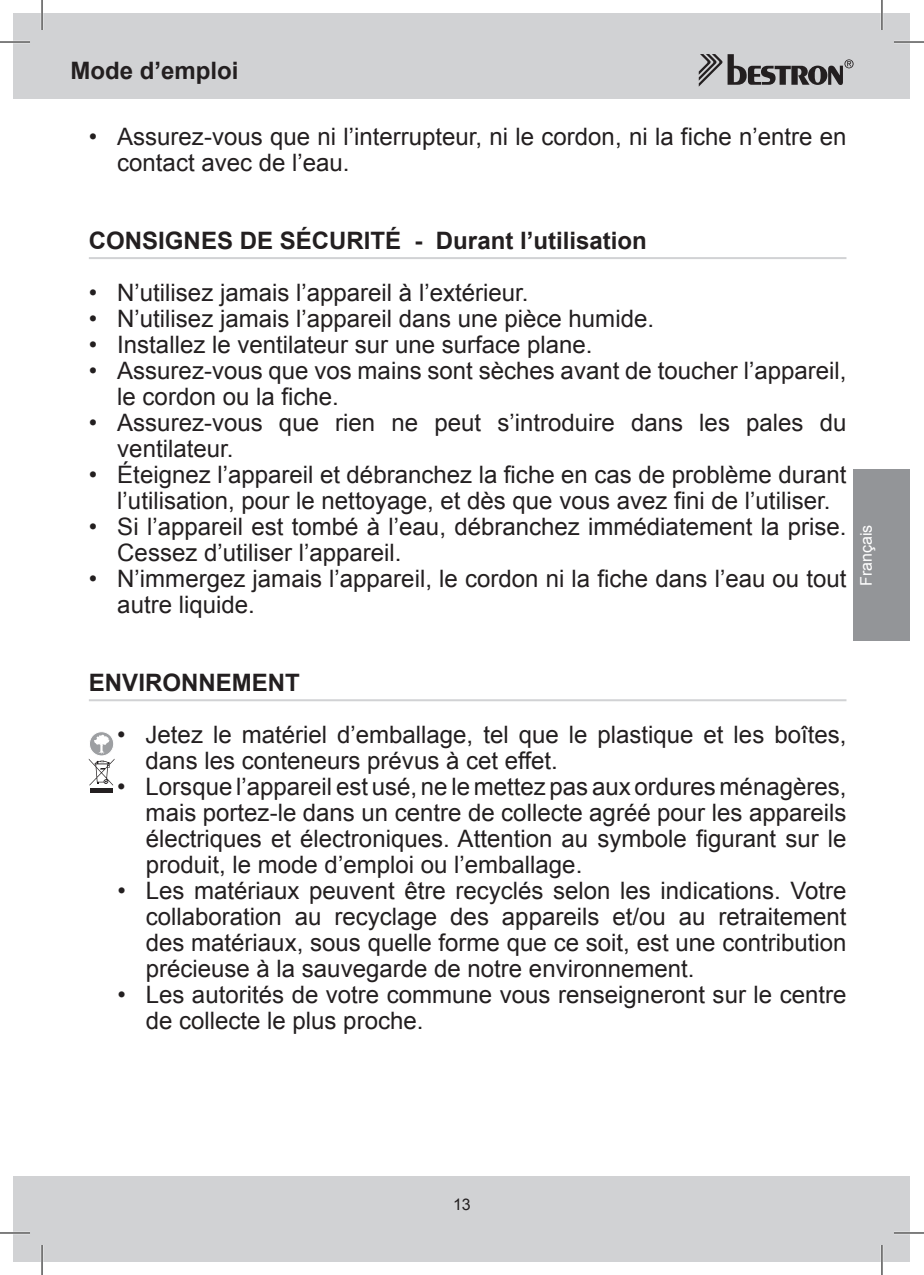
<style>
.page{position:relative;width:924px;height:1275px;background:#fff}
.page>*{position:absolute;margin:0;border:0;box-sizing:border-box;transform-origin:0 0}
.t1{font:24px/26px "Arial";color:#231f20}
.t2{font:700 24px "Arial";color:#231f20}
.t3{font:16px "Arial";color:#fff}
.t4{font:16px "Arial";color:#231f20}
</style>
<div class="page">
<div style="left:14px;top:14px;width:895px;height:85px;background:#d1d2d4"></div>
<div style="left:14px;top:1176px;width:895px;height:85px;background:#d1d2d4"></div>
<svg style="left:698px;top:54px;width:155px;height:33px"></svg>
<div style="left:853px;top:470px;width:56px;height:171px;background:#939598"></div>
<hr style="left:89px;top:257px;width:757px;height:2px;background:#d1d2d4">
<hr style="left:89px;top:699px;width:757px;height:2px;background:#d1d2d4">
<svg style="left:89px;top:731px;width:25px;height:25px"></svg>
<div style="left:89px;top:731px;width:25px;height:25px;border:1px solid #fff;border-radius:50%"></div>
<hr style="left:90px;top:788px;width:23px;height:4px;background:#231f20">
<svg style="left:89px;top:735px;width:25px;height:50px"></svg>
<hr style="left:0;top:41px;width:30px;height:2px;background:#fff">
<hr style="left:893px;top:41px;width:30px;height:2px;background:#fff">
<hr style="left:0;top:1231px;width:30px;height:3px;background:#fff">
<hr style="left:893px;top:1231px;width:30px;height:3px;background:#fff">
<hr style="left:41px;top:0;width:2px;height:30px;background:#fff">
<hr style="left:41px;top:1245px;width:2px;height:30px;background:#fff">
<hr style="left:880px;top:0;width:2px;height:30px;background:#fff">
<hr style="left:880px;top:1245px;width:2px;height:30px;background:#fff">
<hr style="left:0;top:42px;width:30px;height:1px;background:#000">
<hr style="left:893px;top:42px;width:30px;height:1px;background:#000">
<hr style="left:0;top:1232px;width:30px;height:1px;background:#000">
<hr style="left:893px;top:1232px;width:30px;height:1px;background:#000">
<hr style="left:42px;top:0;width:1px;height:30px;background:#000">
<hr style="left:42px;top:1245px;width:1px;height:30px;background:#000">
<hr style="left:881px;top:0;width:1px;height:30px;background:#000">
<hr style="left:881px;top:1245px;width:1px;height:30px;background:#000">
<p class="t2" style="left:70px;top:55px;width:170px">MODE D’EMPLOI</p>
<p class="t1" style="left:117px;top:123px;width:730px;text-indent:-28px">• Assurez-vous que ni l’interrupteur, ni le cordon, ni la fiche n’entre en contact avec de l’eau.</p>
<p class="t2" style="left:89px;top:224px;width:559px">CONSIGNES DE SÉCURITÉ - DURANT L’UTILISATION</p>
<p class="t1" style="left:89px;top:279px;width:441px">• N’utilisez jamais l’appareil à l’extérieur.</p>
<p class="t1" style="left:89px;top:305px;width:566px">• N’utilisez jamais l’appareil dans une pièce humide.</p>
<p class="t1" style="left:89px;top:331px;width:505px">• Installez le ventilateur sur une surface plane.</p>
<p class="t1" style="left:117px;top:357px;width:730px;text-indent:-28px">• Assurez-vous que vos mains sont sèches avant de toucher l’appareil, le cordon ou la fiche.</p>
<p class="t1" style="left:117px;top:409px;width:730px;text-indent:-28px">• Assurez-vous que rien ne peut s’introduire dans les pales du ventilateur.</p>
<p class="t1" style="left:89px;top:461px;width:758px;text-align:center">• Éteignez l’appareil et débranchez la fiche en cas de problème durant l’utilisation, pour le nettoyage, et dès que vous avez fini de l’utiliser.</p>
<p class="t1" style="left:117px;top:513px;width:730px;text-indent:-28px">• Si l’appareil est tombé à l’eau, débranchez immédiatement la prise.<br>Cessez d’utiliser l’appareil.</p>
<p class="t1" style="left:117px;top:565px;width:730px;text-indent:-28px">• N’immergez jamais l’appareil, le cordon ni la fiche dans l’eau ou tout autre liquide.</p>
<p class="t3" style="left:855px;top:586px;width:63px;rotate:-90deg">Français</p>
<p class="t2" style="left:89px;top:666px;width:212px">ENVIRONNEMENT</p>
<p class="t1" style="left:145px;top:721px;width:702px;text-indent:-28px">• Jetez le matériel d’emballage, tel que le plastique et les boîtes, dans les conteneurs prévus à cet effet.</p>
<p class="t1" style="left:146px;top:773px;width:702px;text-align:justify;text-indent:-28px">• Lorsque l’appareil est usé, ne le mettez pas aux ordures ménagères, mais portez-le dans un centre de collecte agréé pour les appareils électriques et électroniques. Attention au symbole figurant sur le produit, le mode d’emploi ou l’emballage.</p>
<p class="t1" style="left:146px;top:877px;width:702px;text-align:justify;text-indent:-28px">• Les matériaux peuvent être recyclés selon les indications. Votre collaboration au recyclage des appareils et/ou au retraitement des matériaux, sous quelle forme que ce soit, est une contribution précieuse à la sauvegarde de notre environnement.</p>
<p class="t1" style="left:146px;top:981px;width:702px;text-indent:-28px">• Les autorités de votre commune vous renseigneront sur le centre de collecte le plus proche.</p>
<p class="t4" style="left:453px;top:1194px;width:19px">13</p>
</div>
